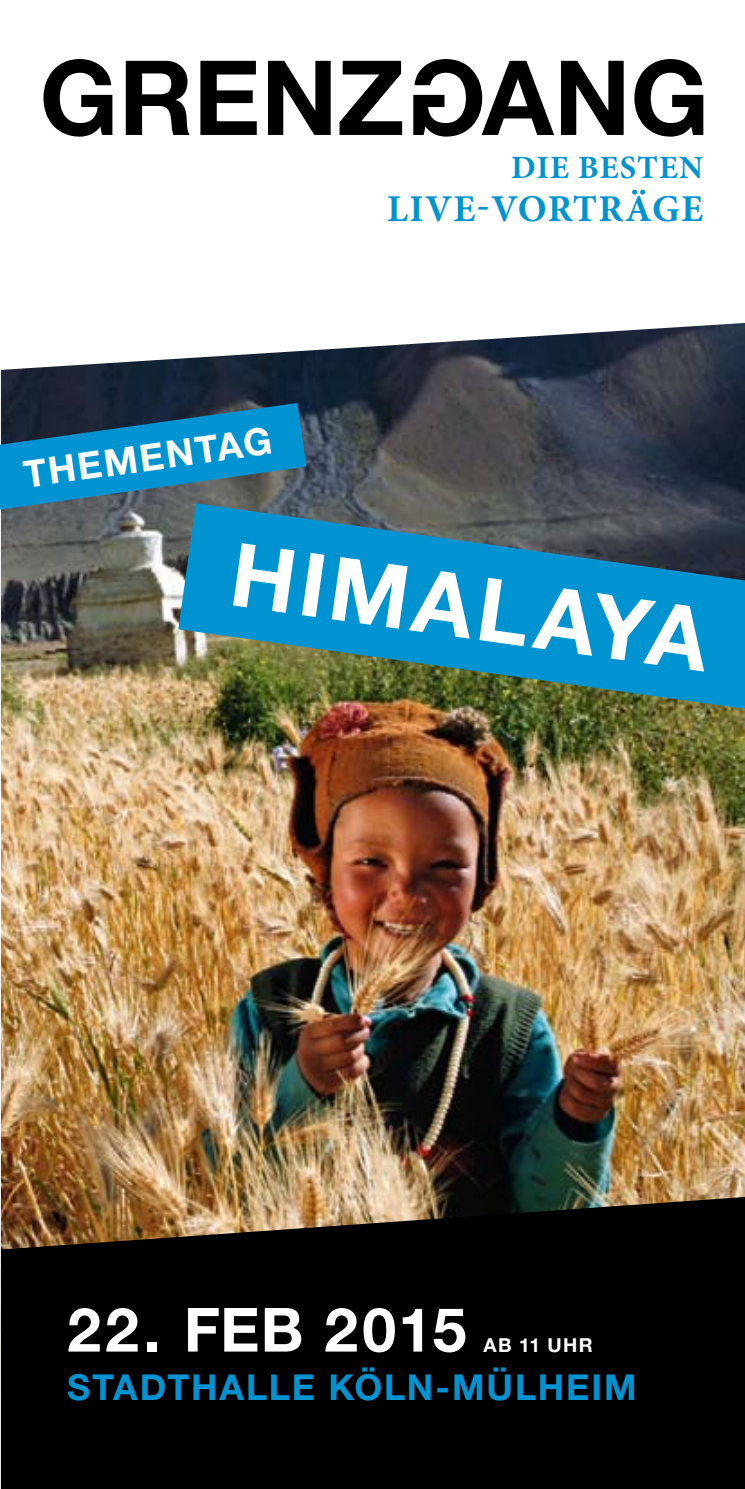
<style>
.page{position:relative;width:745px;height:1489px;background:#fff}
.page>*{position:absolute;margin:0;border:0;box-sizing:border-box;transform-origin:0 0}
.t1{font:700 88px "Helvetica Neue LT Std";color:#fff}
.t2{font:700 61px "Helvetica Neue LT Std";letter-spacing:.035em;color:#fff}
.t3{font:700 38px "Minion Pro";letter-spacing:.035em;color:#0093d2}
.t4{font:700 37.5px "Helvetica Neue LT Std";color:#fff}
.t5{font:700 35.75px "Helvetica Neue LT Std";letter-spacing:.05em;color:#0093d2}
.t6{font:700 32.5px "Minion Pro";letter-spacing:.035em;color:#0093d2}
.t7{font:700 19.25px "Helvetica Neue LT Std";letter-spacing:.075em;color:#fff}
</style>
<div class="page">
<img style="left:1px;top:323px;width:743px;height:873px">
<svg style="left:1px;top:1196px;width:743px;height:292px;background:#0d0a06"></svg>
<svg style="left:0;top:403px;width:306px;height:106px;background:#16749e"></svg>
<svg style="left:178px;top:503px;width:566px;height:205px;background:#237e9b"></svg>
<svg style="left:43px;top:59px;width:659px;height:78px"></svg>
<p class="t4" style="left:21px;top:451px;width:251px;rotate:-8deg">THEMENTAG</p>
<p class="t6" style="left:511px;top:144px;width:193px">DIE BESTEN</p>
<p class="t3" style="left:387px;top:182px;width:317px">LIVE-VORTRÄGE</p>
<h1 class="t1" style="left:239px;top:519px;width:482px;rotate:8deg">HIMALAYA</h1>
<h2 class="t2" style="left:67px;top:1291px;width:400px">22. FEB 2015</h2>
<p class="t7" style="left:483px;top:1332px;width:111px">AB 11 UHR</p>
<p class="t5" style="left:67px;top:1365px;width:570px">STADTHALLE KÖLN-MÜLHEIM</p>
</div>
